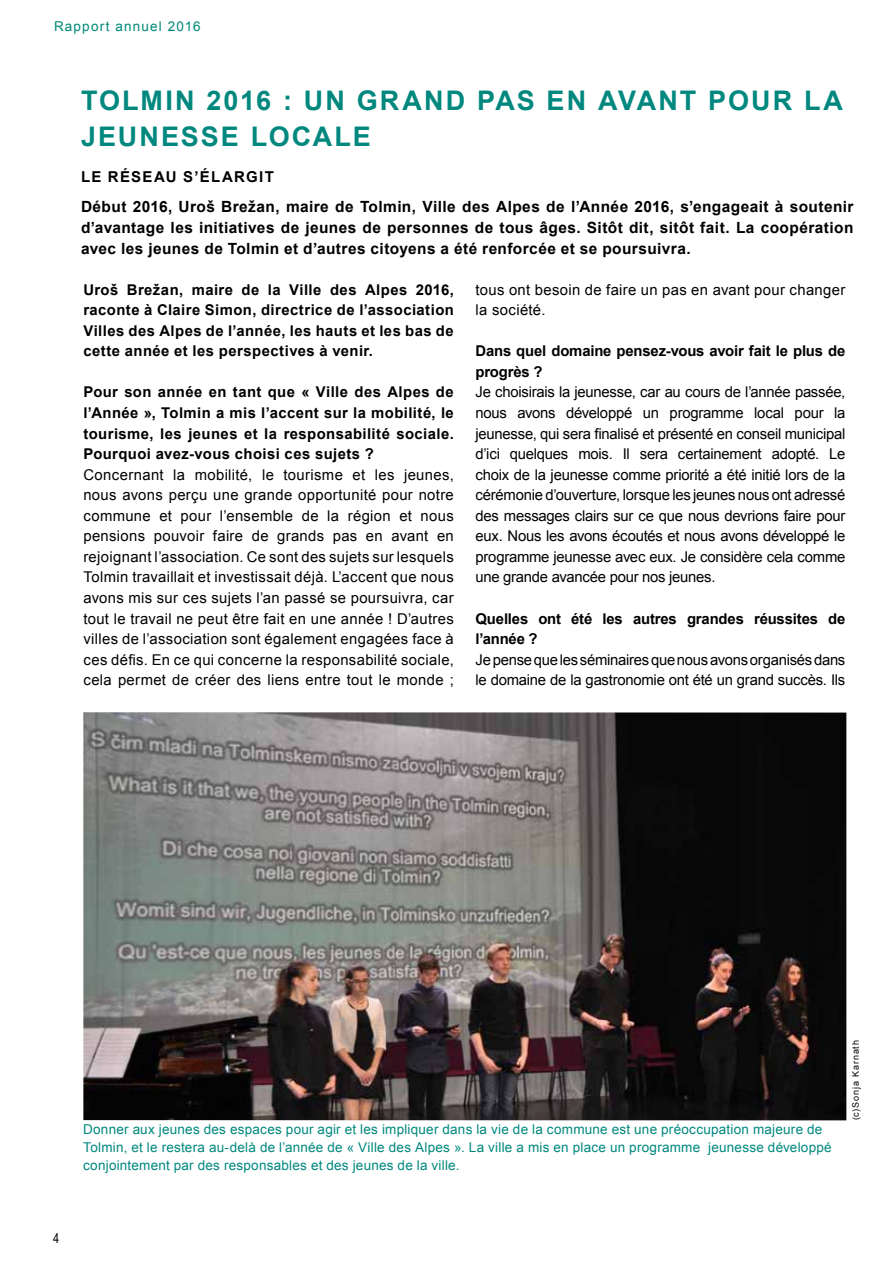
<style>
.page{position:relative;width:893px;height:1263px;background:#fff}
.page>*{position:absolute;margin:0;border:0;box-sizing:border-box;transform-origin:0 0}
.t1{font:700 27px/36px "Arial";letter-spacing:.075em;color:#00887e}
.t2{font:700 15.45px/21px "Arial";letter-spacing:.025em;color:#000;text-align:justify}
.t3{font:700 15px "Arial";color:#000}
.t4{font:14.85px/20.5px "Arial";letter-spacing:-.015em;color:#000;text-align:justify}
.t5{font:700 14.85px/20.5px "Arial";letter-spacing:.01em;color:#000;text-align:justify}
.t6{font:700 14.85px/20.5px "Arial";letter-spacing:-.01em;color:#000}
.t7{font:14.85px/20.5px "Arial";letter-spacing:.02em;color:#000}
.t8{font:13.5px/18px "Arial";letter-spacing:.015em;color:#00887e}
.t9{font:13.5px "Arial";letter-spacing:.085em;color:#087}
.t10{font:13.5px "Arial Narrow";color:#000}
.t11{font:9px "Arial";letter-spacing:.1em;color:#000}
</style>
<div class="page">
<img style="left:83px;top:712px;width:763px;height:408px">
<p class="t9" style="left:54px;top:17px;width:148px">Rapport annuel 2016</p>
<h1 class="t1" style="left:81px;top:83px;width:763px">Tolmin 2016 : UN GRAND PAS EN AVANT POUR LA<br>JEUNESSE LOCALE</h1>
<p class="t3" style="left:81px;top:166px;width:40px">Le réseau</p>
<p class="t3" style="left:183px;top:166px;width:28px">s’élargit</p>
<p class="t2" style="left:81px;top:196px;width:774px">Début 2016, Uroš Brežan, maire de Tolmin, Ville des Alpes de l’Année 2016, s’engageait à soutenir d’avantage les initiatives de jeunes de personnes de tous âges. Sitôt dit, sitôt fait. La coopération avec les jeunes de Tolmin et d’autres citoyens a été renforcée et se poursuivra.</p>
<p class="t5" style="left:83px;top:280px;width:372px">Uroš Brežan, maire de la Ville des Alpes 2016, raconte à Claire Simon, directrice de l’association Villes des Alpes de l’année, les hauts et les bas de cette année et les perspectives à venir.</p>
<p class="t5" style="left:83px;top:382px;width:372px">Pour son année en tant que « Ville des Alpes de l’Année », Tolmin a mis l’accent sur la mobilité, le tourisme, les jeunes et la responsabilité sociale.<br>Pourquoi avez-vous choisi ces sujets ?</p>
<p class="t4" style="left:83px;top:464px;width:372px">Concernant la mobilité, le tourisme et les jeunes, nous avons perçu une grande opportunité pour notre commune et pour l’ensemble de la région et nous pensions pouvoir faire de grands pas en avant en rejoignant l’association. Ce sont des sujets sur lesquels Tolmin travaillait et investissait déjà. L’accent que nous avons mis sur ces sujets l’an passé se poursuivra, car tout le travail ne peut être fait en une année ! D’autres villes de l’association sont également engagées face à ces défis. En ce qui concerne la responsabilité sociale, cela permet de créer des liens entre tout le monde ;</p>
<p class="t7" style="left:475px;top:279px;width:371px">tous ont besoin de faire un pas en avant pour changer la société.</p>
<p class="t6" style="left:475px;top:341px;width:371px">Dans quel domaine pensez-vous avoir fait le plus de progrès ?</p>
<p class="t4" style="left:475px;top:382px;width:371px">Je choisirais la jeunesse, car au cours de l’année passée, nous avons développé un programme local pour la jeunesse, qui sera finalisé et présenté en conseil municipal d’ici quelques mois. Il sera certainement adopté. Le choix de la jeunesse comme priorité a été initié lors de la cérémonie d’ouverture, lorsque les jeunes nous ont adressé des messages clairs sur ce que nous devrions faire pour eux. Nous les avons écoutés et nous avons développé le programme jeunesse avec eux. Je considère cela comme une grande avancée pour nos jeunes.</p>
<p class="t6" style="left:475px;top:608px;width:371px">Quelles ont été les autres grandes réussites de l’année ?</p>
<p class="t4" style="left:475px;top:649px;width:371px">Je pense que les séminaires que nous avons organisés dans le domaine de la gastronomie ont été un grand succès. Ils</p>
<p class="t11" style="left:850px;top:1120px;width:82px;rotate:-90deg">(c)Sonja Karnath</p>
<p class="t10" style="left:53px;top:1228px;width:8px">4</p>
<p class="t8" style="left:83px;top:1120px;width:750px">Donner aux jeunes des espaces pour agir et les impliquer dans la vie de la commune est une préoccupation majeure de<br>Tolmin, et le restera au-delà de l’année de « Ville des Alpes ». La ville a mis en place un programme jeunesse développé conjointement par des responsables et des jeunes de la ville.</p>
</div>
